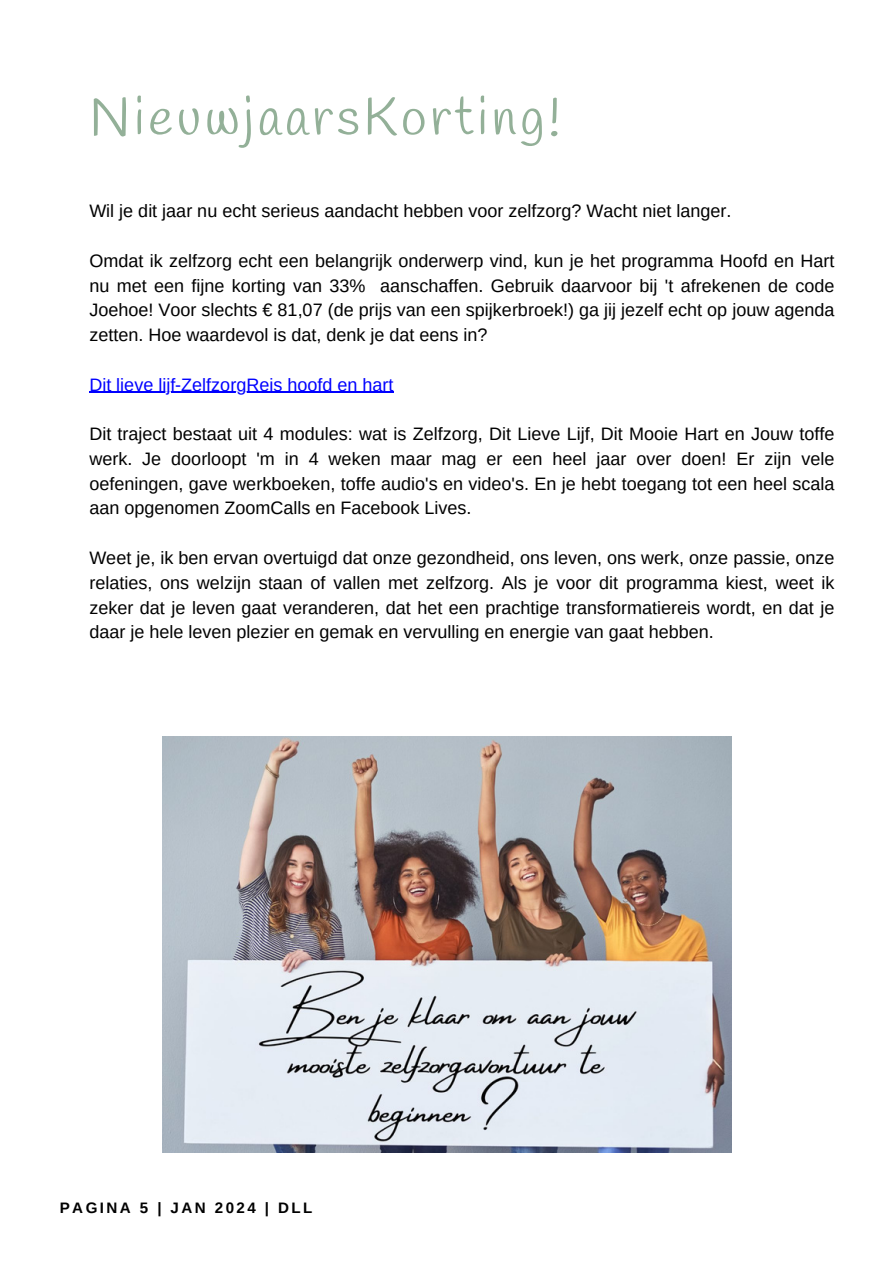
<style>
.page{position:relative;width:893px;height:1264px;background:#fff}
.page>*{position:absolute;margin:0;border:0;box-sizing:border-box;transform-origin:0 0}
.t1{font:52.5px "Handlee";letter-spacing:.07em;color:#93b098}
.t2{font:18px/24.8px "Arimo";color:#000;text-align:justify}
.t3{font:18px "Arimo";color:#00f}
.t4{font:700 15.15px "Arimo";letter-spacing:.16em;color:#000}
</style>
<div class="page">
<hr style="left:89px;top:392px;width:304px;height:1px;background:#00f">
<img style="left:162px;top:736px;width:569px;height:416px">
<p class="t1" style="left:89px;top:86px;width:472px">NieuwjaarsKorting!</p>
<p class="t2" style="left:89px;top:199px;width:643px">Wil je dit jaar nu echt serieus aandacht hebben voor zelfzorg? Wacht niet langer.</p>
<p class="t2" style="left:89px;top:248px;width:746px">Omdat ik zelfzorg echt een belangrijk onderwerp vind, kun je het programma Hoofd en Hart nu met een fijne korting van 33% aanschaffen. Gebruik daarvoor bij 't afrekenen de code Joehoe! Voor slechts € 81,07 (de prijs van een spijkerbroek!) ga jij jezelf echt op jouw agenda zetten. Hoe waardevol is dat, denk je dat eens in?</p>
<p class="t3" style="left:89px;top:374px;width:305px">Dit lieve lijf-ZelfzorgReis hoofd en hart</p>
<p class="t2" style="left:89px;top:421px;width:746px">Dit traject bestaat uit 4 modules: wat is Zelfzorg, Dit Lieve Lijf, Dit Mooie Hart en Jouw toffe werk. Je doorloopt 'm in 4 weken maar mag er een heel jaar over doen! Er zijn vele oefeningen, gave werkboeken, toffe audio's en video's. En je hebt toegang tot een heel scala aan opgenomen ZoomCalls en Facebook Lives.</p>
<p class="t2" style="left:89px;top:545px;width:746px">Weet je, ik ben ervan overtuigd dat onze gezondheid, ons leven, ons werk, onze passie, onze relaties, ons welzijn staan of vallen met zelfzorg. Als je voor dit programma kiest, weet ik zeker dat je leven gaat veranderen, dat het een prachtige transformatiereis wordt, en dat je daar je hele leven plezier en gemak en vervulling en energie van gaat hebben.</p>
<p class="t4" style="left:60px;top:1199px;width:254px">PAGINA 5 | JAN 2024 | DLL</p>
</div>
